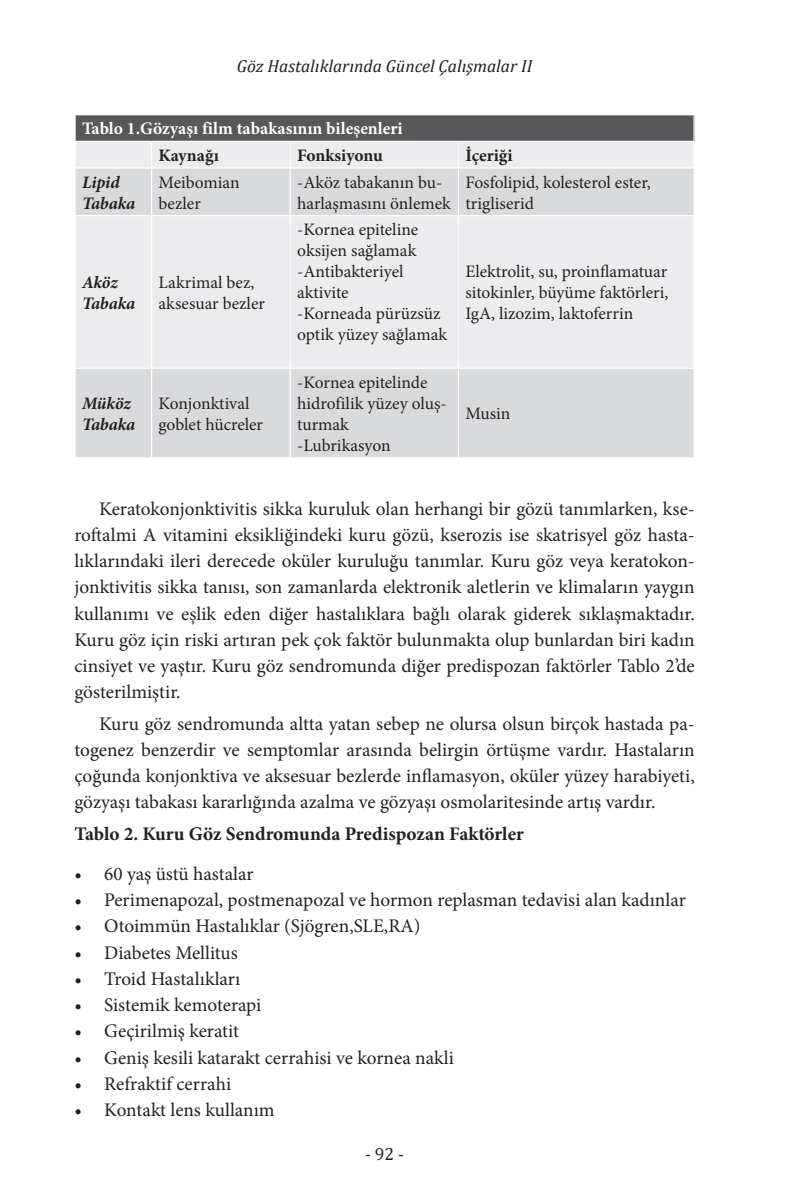
<style>
.page{position:relative;width:794px;height:1191px;background:#fff}
.page>*{position:absolute;margin:0;border:0;box-sizing:border-box;transform-origin:0 0}
.duzyazi{font:19.25px/26.2px "Minion Pro";color:#231f20;text-align:justify}
.t1{font:700 19.25px "Minion Pro";color:#231f20}
.tabloyazi{font:17.5px/21px "Minion Pro";color:#231f20}
.tabloyazibold{font:700 17.5px "Minion Pro";color:#fff}
.t2{font:italic 17.5px "Cambria";color:#231f20}
.tabloyazi-2{font:italic 700 17.5px/21px "Minion Pro";letter-spacing:-.01em;color:#231f20}
.tabloyazi-3{font:700 17.5px "Minion Pro";color:#231f20}
.t3{font:17.5px "Cambria";color:#231f20}
</style>
<div class="page">
<div style="left:75px;top:115px;width:619px;height:26px;background:#57585a"></div>
<div style="left:76px;top:142px;width:617px;height:25px;background:#ececee"></div>
<svg style="left:76px;top:169px;width:617px;height:288px;background:#e3e3e5"></svg>
<svg style="left:151px;top:142px;width:1px;height:25px"></svg>
<svg style="left:290px;top:142px;width:1px;height:25px"></svg>
<svg style="left:458px;top:142px;width:1px;height:25px"></svg>
<hr style="left:151px;top:169px;width:1px;height:46px;background:#fff">
<hr style="left:290px;top:169px;width:1px;height:46px;background:#fff">
<hr style="left:458px;top:169px;width:1px;height:46px;background:#fff">
<hr style="left:74px;top:215px;width:78px;height:1px;background:#fff">
<hr style="left:152px;top:215px;width:138px;height:1px;background:#fff">
<hr style="left:151px;top:216px;width:1px;height:152px;background:#fff">
<hr style="left:290px;top:215px;width:168px;height:1px;background:#fff">
<hr style="left:290px;top:216px;width:1px;height:152px;background:#fff">
<hr style="left:458px;top:215px;width:236px;height:1px;background:#fff">
<hr style="left:458px;top:216px;width:1px;height:152px;background:#fff">
<hr style="left:74px;top:368px;width:78px;height:1px;background:#fff">
<hr style="left:152px;top:368px;width:138px;height:1px;background:#fff">
<hr style="left:151px;top:369px;width:1px;height:88px;background:#fff">
<hr style="left:290px;top:368px;width:168px;height:1px;background:#fff">
<hr style="left:290px;top:369px;width:1px;height:88px;background:#fff">
<hr style="left:458px;top:368px;width:236px;height:1px;background:#fff">
<hr style="left:458px;top:369px;width:1px;height:88px;background:#fff">
<hr style="left:74px;top:115px;width:2px;height:26px;background:#fff">
<svg style="left:693px;top:115px;width:1px;height:26px"></svg>
<p class="t2" style="left:237px;top:54px;width:297px">Göz Hastalıklarında Güncel Çalışmalar II</p>
<p class="tabloyazibold" style="left:82px;top:116px;width:322px">Tablo 1.Gözyaşı film tabakasının bileşenleri</p>
<p class="tabloyazi-3" style="left:158px;top:143px;width:62px">Kaynağı</p>
<p class="tabloyazi-3" style="left:297px;top:143px;width:87px">Fonksiyonu</p>
<p class="tabloyazi-3" style="left:465px;top:143px;width:49px">İçeriği</p>
<p class="tabloyazi-2" style="left:82px;top:171px;width:55px">Lipid<br>Tabaka</p>
<p class="tabloyazi" style="left:158px;top:172px;width:83px">Meibomian bezler</p>
<p class="tabloyazi" style="left:297px;top:172px;width:155px">-Aköz tabakanın bu&shy;harlaşmasını önlemek</p>
<p class="tabloyazi" style="left:465px;top:172px;width:187px">Fosfolipid, kolesterol ester, trigliserid</p>
<p class="tabloyazi-2" style="left:82px;top:271px;width:55px">Aköz<br>Tabaka</p>
<p class="tabloyazi" style="left:158px;top:272px;width:108px">Lakrimal bez, aksesuar bezler</p>
<p class="tabloyazi-2" style="left:82px;top:392px;width:55px">Müköz<br>Tabaka</p>
<p class="tabloyazi" style="left:158px;top:393px;width:106px">Konjonktival goblet hücreler</p>
<p class="tabloyazi" style="left:297px;top:219px;width:123px">-Kornea epiteline oksijen sağlamak</p>
<p class="tabloyazi" style="left:297px;top:261px;width:108px">-Antibakteriyel aktivite</p>
<p class="tabloyazi" style="left:297px;top:303px;width:151px">-Korneada pürüzsüz optik yüzey sağlamak</p>
<p class="tabloyazi" style="left:297px;top:372px;width:151px">-Kornea epitelinde hidrofilik yüzey oluş&shy;turmak</p>
<p class="tabloyazi" style="left:297px;top:435px;width:95px">-Lubrikasyon</p>
<p class="tabloyazi" style="left:465px;top:261px;width:204px;text-align:justify">Elektrolit, su, proinflamatuar sitokinler, büyüme faktörleri, IgA, lizozim, laktoferrin</p>
<p class="tabloyazi" style="left:465px;top:403px;width:46px">Musin</p>
<p class="duzyazi" style="left:74px;top:495px;width:622px;text-indent:25px">Keratokonjonktivitis sikka kuruluk olan herhangi bir gözü tanımlarken, kse&shy;roftalmi A vitamini eksikliğindeki kuru gözü, kserozis ise skatrisyel göz hasta&shy;lıklarındaki ileri derecede oküler kuruluğu tanımlar. Kuru göz veya keratokon&shy;jonktivitis sikka tanısı, son zamanlarda elektronik aletlerin ve klimaların yaygın kullanımı ve eşlik eden diğer hastalıklara bağlı olarak giderek sıklaşmaktadır.<br>Kuru göz için riski artıran pek çok faktör bulunmakta olup bunlardan biri kadın cinsiyet ve yaştır. Kuru göz sendromunda diğer predispozan faktörler Tablo 2’de gösterilmiştir.</p>
<p class="duzyazi" style="left:74px;top:710px;width:622px;text-indent:25px">Kuru göz sendromunda altta yatan sebep ne olursa olsun birçok hastada pa&shy;togenez benzerdir ve semptomlar arasında belirgin örtüşme vardır. Hastaların çoğunda konjonktiva ve aksesuar bezlerde inflamasyon, oküler yüzey harabiyeti, gözyaşı tabakası kararlığında azalma ve gözyaşı osmolaritesinde artış vardır.</p>
<p class="t1" style="left:74px;top:820px;width:451px">Tablo 2. Kuru Göz Sendromunda Predispozan Faktörler</p>
<p class="duzyazi" style="left:74px;top:860px;width:181px">• 60 yaş üstü hastalar</p>
<p class="duzyazi" style="left:74px;top:887px;width:613px">• Perimenapozal, postmenapozal ve hormon replasman tedavisi alan kadınlar</p>
<p class="duzyazi" style="left:74px;top:913px;width:347px">• Otoimmün Hastalıklar (Sjögren,SLE,RA)</p>
<p class="duzyazi" style="left:74px;top:939px;width:165px">• Diabetes Mellitus</p>
<p class="duzyazi" style="left:74px;top:965px;width:167px">• Troid Hastalıkları</p>
<p class="duzyazi" style="left:74px;top:992px;width:188px">• Sistemik kemoterapi</p>
<p class="duzyazi" style="left:74px;top:1018px;width:166px">• Geçirilmiş keratit</p>
<p class="duzyazi" style="left:74px;top:1044px;width:381px">• Geniş kesili katarakt cerrahisi ve kornea nakli</p>
<p class="duzyazi" style="left:74px;top:1070px;width:158px">• Refraktif cerrahi</p>
<p class="duzyazi" style="left:74px;top:1097px;width:202px">• Kontakt lens kullanım</p>
<p class="t3" style="left:365px;top:1143px;width:40px">- 92 -</p>
</div>
